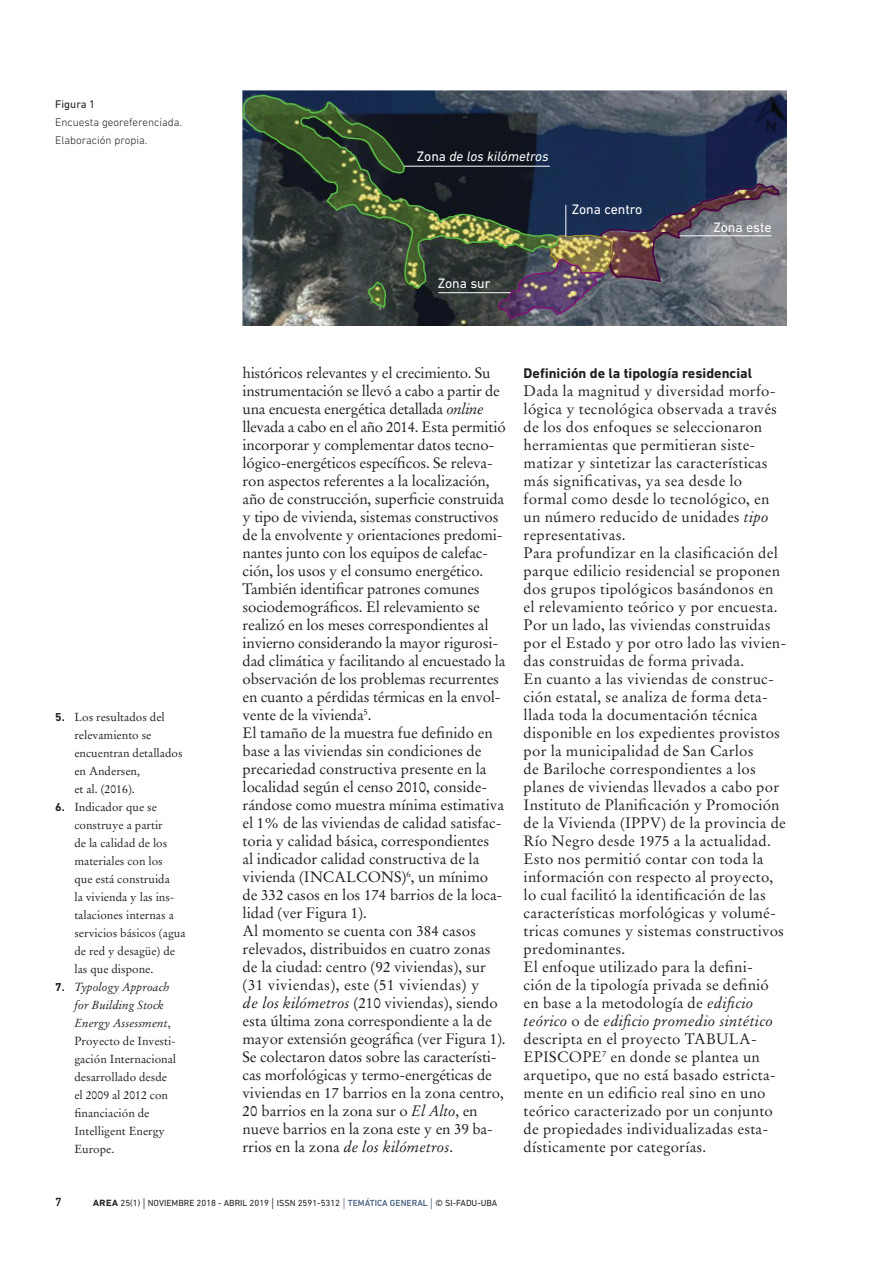
<style>
.page{position:relative;width:893px;height:1263px;background:#fff}
.page>*{position:absolute;margin:0;border:0;box-sizing:border-box;transform-origin:0 0}
._25_TEXTO_PRINCIPAL{font:15px/18px "Stempel Garamond LT Std";letter-spacing:.015em;color:#231f20}
._25_TEXTO_PRINCIPAL-2{font:15px/18px "Stempel Garamond LT Std";letter-spacing:-.01em;color:#231f20}
._25_TEXTO_PRINCIPAL-3{font:15px/18px "Stempel Garamond LT Std";letter-spacing:-.005em;color:#231f20}
._25_2º_SUBTITULO{font:700 14.25px "DIN Next LT Pro";color:#231f20}
.t1{font:13.95px "DIN Next LT Pro";color:#fff}
.t2{font:italic 13.95px "DIN Next LT Pro";color:#fff}
.t3{font:500 12px "DIN Next LT Pro";color:#231f20}
._25_NOTA_AL_PIE{font:11.7px/18px "Stempel Garamond LT Std";color:#231f20}
._25_EPÍGRAFE{font:300 11.25px/18px "DIN Next LT Pro";color:#231f20}
._25_EPÍGRAFE-2{font:11.25px "DIN Next LT Pro";color:#231f20}
.t4{font:9px "DIN Next LT Pro";color:#231f20}
.s1{font-family:"DIN Next LT Pro";font-weight:700}
.s2{font-style:italic}
.s3{font-style:normal}
.s4{font-weight:500;font-size:12px}
.s5{font-weight:300;font-size:13.5px}
.s6{font-weight:300;font-size:13.5px;color:#486282}
.s7{font-weight:500;color:#486282}
</style>
<div class="page">
<img style="left:243px;top:90px;width:544px;height:235px">
<svg style="left:367px;top:289px;width:20px;height:19px"></svg>
<img style="left:498px;top:182px;width:282px;height:136px">
<svg style="left:243px;top:94px;width:316px;height:195px;background:#313d37"></svg>
<hr style="left:438px;top:292px;width:73px;height:1px;background:#fff">
<hr style="left:565px;top:205px;width:1px;height:31px;background:#fff">
<hr style="left:679px;top:235px;width:92px;height:1px;background:#fff">
<p class="_25_EPÍGRAFE-2" style="left:55px;top:98px;width:42px">Figura 1</p>
<p class="_25_EPÍGRAFE" style="left:55px;top:113px;width:128px">Encuesta georeferenciada.<br>Elaboración propia.</p>
<p class="_25_NOTA_AL_PIE" style="left:74px;top:707px;width:110px;text-indent:-19px"><span class="s1">5.</span> Los resultados del relevamiento se encuentran detallados</p>
<p class="_25_NOTA_AL_PIE" style="left:74px;top:761px;width:67px">en Andersen, et al. (2016).</p>
<p class="_25_NOTA_AL_PIE" style="left:74px;top:797px;width:113px;text-indent:-19px"><span class="s1">6.</span> Indicador que se construye a partir<br>de la calidad de los materiales con los<br>que está construida<br>la vivienda y las ins&shy;talaciones internas a servicios básicos (agua de red y desagüe) de las que dispone.</p>
<p class="_25_NOTA_AL_PIE" style="left:74px;top:977px;width:103px;text-indent:-19px"><span class="s1">7.</span> <span class="s2">Typology Approach for Building Stock<br>Energy Assessment</span>,<br>Proyecto de Investi&shy;gación Internacional desarrollado desde el 2009 al 2012 con financiación de</p>
<p class="_25_NOTA_AL_PIE" style="left:74px;top:1121px;width:92px">Intelligent Energy</p>
<p class="_25_NOTA_AL_PIE" style="left:74px;top:1139px;width:41px">Europe.</p>
<p class="t2" style="left:417px;top:148px;width:133px"><span class="s3">Zona</span> de los kilómetros</p>
<p class="t1" style="left:572px;top:201px;width:72px">Zona centro</p>
<p class="t1" style="left:438px;top:275px;width:54px">Zona sur</p>
<p class="t1" style="left:714px;top:220px;width:59px">Zona este</p>
<p class="_25_TEXTO_PRINCIPAL-2" style="left:243px;top:364px;width:265px">históricos relevantes y el crecimiento. Su instrumentación se llevó a cabo a partir de una encuesta energética detallada <span class="s2">online </span>llevada a cabo en el año 2014. Esta permitió incorporar y complementar datos tecno&shy;lógico-energéticos específicos. Se releva&shy;ron aspectos referentes a la localización, año de construcción, superficie construida y tipo de vivienda, sistemas constructivos de la envolvente y orientaciones predomi&shy;nantes junto con los equipos de calefac&shy;ción, los usos y el consumo energético.<br>También identificar patrones comunes sociodemográficos. El relevamiento se realizó en los meses correspondientes al invierno considerando la mayor rigurosi&shy;dad climática y facilitando al encuestado la observación de los problemas recurrentes en cuanto a pérdidas térmicas en la envol&shy;vente de la vivienda<sup>5</sup>.</p>
<p class="_25_TEXTO_PRINCIPAL-3" style="left:243px;top:724px;width:263px">El tamaño de la muestra fue definido en base a las viviendas sin condiciones de precariedad constructiva presente en la localidad según el censo 2010, conside&shy;rándose como muestra mínima estimativa el 1% de las viviendas de calidad satisfac&shy;toria y calidad básica, correspondientes<br>al indicador calidad constructiva de la vivienda (INCALCONS)<sup>6</sup>, un mínimo de 332 casos en los 174 barrios de la loca&shy;lidad (ver Figura 1).</p>
<p class="_25_TEXTO_PRINCIPAL-2" style="left:243px;top:922px;width:264px">Al momento se cuenta con 384 casos relevados, distribuidos en cuatro zonas de la ciudad: centro (92 viviendas), sur (31 viviendas), este (51 viviendas) y<br><span class="s2">de los kilómetros</span> (210 viviendas), siendo esta última zona correspondiente a la de mayor extensión geográfica (ver Figura 1).<br>Se colectaron datos sobre las característi&shy;cas morfológicas y termo-energéticas de viviendas en 17 barrios en la zona centro, 20 barrios en la zona sur o <span class="s2">El Alto</span>, en nueve barrios en la zona este y en 39 ba&shy;rrios en la zona <span class="s2">de los kilómetros</span>.</p>
<p class="_25_2º_SUBTITULO" style="left:524px;top:365px;width:230px">Definición de la tipología residencial</p>
<p class="_25_TEXTO_PRINCIPAL" style="left:524px;top:382px;width:255px">Dada la magnitud y diversidad morfo&shy;lógica y tecnológica observada a través de los dos enfoques se seleccionaron herramientas que permitieran siste&shy;matizar y sintetizar las características más significativas, ya sea desde lo formal como desde lo tecnológico, en un número reducido de unidades <span class="s2">tipo </span>representativas.</p>
<p class="_25_TEXTO_PRINCIPAL" style="left:524px;top:544px;width:264px">Para profundizar en la clasificación del parque edilicio residencial se proponen dos grupos tipológicos basándonos en el relevamiento teórico y por encuesta.<br>Por un lado, las viviendas construidas por el Estado y por otro lado las vivien&shy;das construidas de forma privada.</p>
<p class="_25_TEXTO_PRINCIPAL" style="left:524px;top:670px;width:264px">En cuanto a las viviendas de construc&shy;ción estatal, se analiza de forma deta&shy;llada toda la documentación técnica disponible en los expedientes provistos por la municipalidad de San Carlos<br>de Bariloche correspondientes a los planes de viviendas llevados a cabo por Instituto de Planificación y Promoción de la Vivienda (IPPV) de la provincia de Río Negro desde 1975 a la actualidad.<br>Esto nos permitió contar con toda la información con respecto al proyecto, lo cual facilitó la identificación de las características morfológicas y volumé&shy;tricas comunes y sistemas constructivos predominantes.</p>
<p class="_25_TEXTO_PRINCIPAL" style="left:524px;top:958px;width:254px">El enfoque utilizado para la defini&shy;ción de la tipología privada se definió en base a la metodología de <span class="s2">edificio teórico</span> o de <span class="s2">edificio promedio sintético </span>descripta en el proyecto TABULA-EPISCOPE<sup>7</sup> en donde se plantea un arquetipo, que no está basado estricta&shy;mente en un edificio real sino en uno teórico caracterizado por un conjunto de propiedades individualizadas esta&shy;dísticamente por categorías.</p>
<p class="t3" style="left:55px;top:1195px;width:8px">7</p>
<p class="t4" style="left:93px;top:1198px;width:406px"><span class="s4">area</span> 25(1) <span class="s5">|</span> NOVIEMBRE 2018 - ABRIL 2019 <span class="s5">|</span> ISSN 2591-5312 <span class="s6">|</span> <span class="s7">TEMÁTICA GENERAL</span> <span class="s6">|</span> © SI-FADU-UBA</p>
</div>
